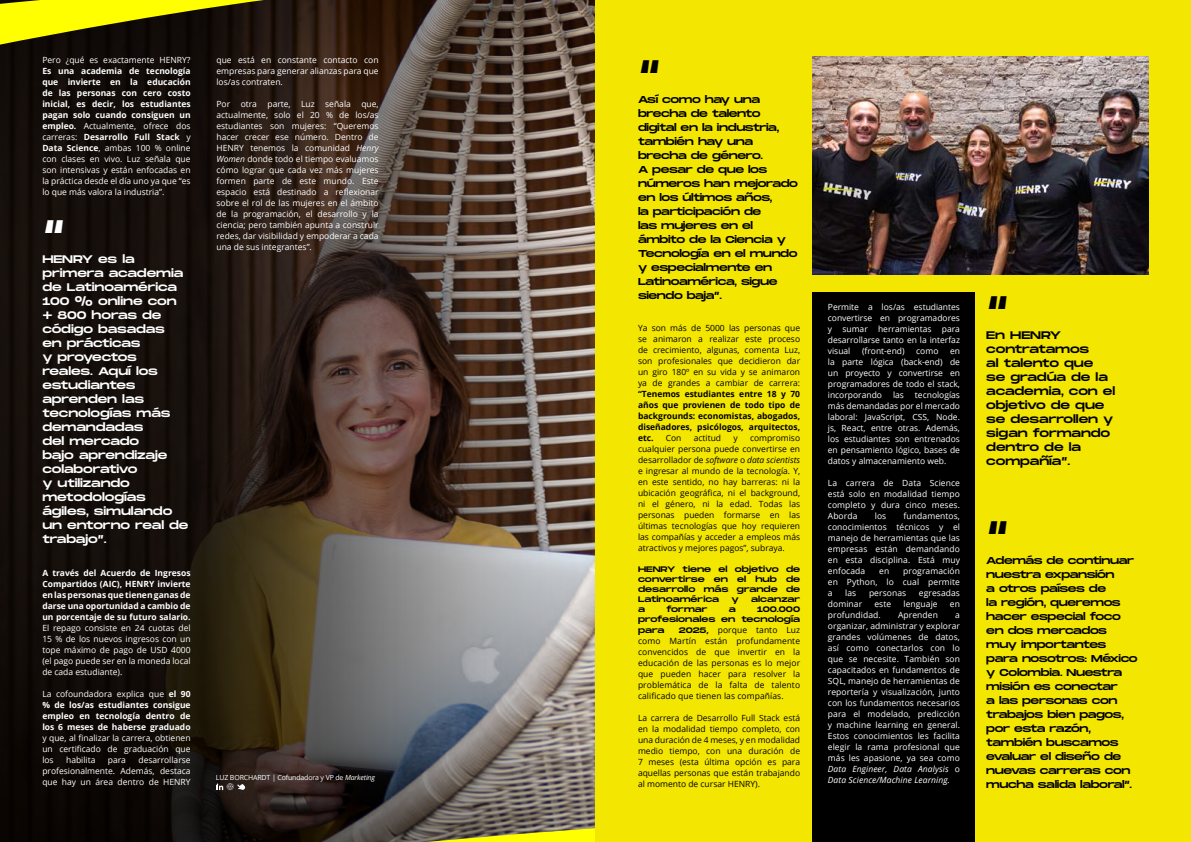
<style>
.page{position:relative;width:1191px;height:842px;background:#fff}
.page>*{position:absolute;margin:0;border:0;box-sizing:border-box;transform-origin:0 0}
.t1{font:40px "Monument Extended";color:#000}
.t2{font:40px "Monument Extended";color:#fff}
.t3{font:11px/14px "Monument Extended";letter-spacing:-.01em;color:#fff}
.t4{font:11px/14px "Monument Extended";letter-spacing:-.01em;color:#000}
.t5{font:10px/14px "Monument Extended";letter-spacing:-.04em;color:#000}
.t6{font:8.5px/11px "Open Sans";color:#fff;text-align:justify}
.t7{font:8.5px/11px "Open Sans";color:#000;text-align:justify}
.t8{font:700 8.5px/11px "Open Sans";color:#fff;text-align:justify}
.t9{font:700 8.5px/11px "Open Sans";color:#000;text-align:justify}
.t10{font:8px/10px "Monument Extended";color:#000;text-align:justify}
.t11{font:7px "Open Sans";letter-spacing:-.02em;color:#fff}
.s1{font-weight:400}
.s2{font-style:italic}
.s3{font-family:"Monument Extended";font-size:8px}
.s4{font-weight:700}
</style>
<div class="page">
<svg style="left:0;top:0;width:595px;height:842px;background:#40362f"></svg>
<svg style="left:217px;top:783px;width:29px;height:7px"></svg>
<svg style="left:0;top:0;width:482px;height:63px;background:#4e4411"></svg>
<svg style="left:230px;top:815px;width:365px;height:27px;background:#5e5733"></svg>
<div style="left:595px;top:0;width:596px;height:842px;background:#f3e600"></div>
<div style="left:812px;top:293px;width:162px;height:549px;background:#000"></div>
<img style="left:812px;top:57px;width:336px;height:218px">
<p class="t6" style="left:42px;top:54px;width:150px">Pero ¿qué es exactamente HENRY?</p>
<p class="t8" style="left:42px;top:65px;width:150px">Es una academia de tecnología que invierte en la educación de las personas con cero costo inicial, es decir, los estudiantes pagan solo cuando consiguen un empleo. <span class="s1">Actualmente, ofrece dos carreras:</span> Desarrollo Full Stack <span class="s1">y </span>Data Science<span class="s1">, ambas 100 % online con clases en vivo. Luz señala que son intensivas y están enfocadas en la práctica desde el día uno ya que “es lo que más valora la industria”.</span></p>
<h1 class="t2" style="left:42px;top:206px;width:24px">“</h1>
<p class="t3" style="left:42px;top:252px;width:148px">HENRY es la primera academia de Latinoamérica<br>100 % online con + 800 horas de código basadas<br>en prácticas<br>y proyectos reales. Aquí los estudiantes aprenden las tecnologías más demandadas<br>del mercado<br>bajo aprendizaje colaborativo<br>y utilizando metodologías ágiles, simulando un entorno real de trabajo”.</p>
<p class="t8" style="left:42px;top:567px;width:150px">A través del Acuerdo de Ingresos Compartidos (AIC), HENRY invierte en las personas que tienen ganas de darse una oportunidad a cambio de un porcentaje de su futuro salario.</p>
<p class="t6" style="left:42px;top:622px;width:150px">El repago consiste en 24 cuotas del 15 % de los nuevos ingresos con un tope máximo de pago de USD 4000 (el pago puede ser en la moneda local de cada estudiante).</p>
<p class="t8" style="left:42px;top:688px;width:150px"><span class="s1">La cofoundadora explica que</span> el 90 % de los/as estudiantes consigue empleo en tecnología dentro de los 6 meses de haberse graduado</p>
<p class="t6" style="left:42px;top:732px;width:150px">y que, al finalizar la carrera, obtienen un certificado de graduación que los</p>
<p class="t6" style="left:42px;top:754px;width:150px;text-indent:96px">desarrollarse profesionalmente. Además, destaca que hay un área dentro de HENRY</p>
<p class="t6" style="left:66px;top:754px;width:31px">habilita</p>
<p class="t6" style="left:108px;top:754px;width:20px">para</p>
<p class="t6" style="left:216px;top:54px;width:164px">que está en constante contacto con empresas para generar alianzas para que los/as contraten.</p>
<p class="t6" style="left:216px;top:98px;width:164px">Por otra parte, Luz señala que, actualmente, solo el 20 % de los/as estudiantes son mujeres: “Queremos hacer crecer ese número. Dentro de HENRY tenemos la comunidad <span class="s2">Henry Women</span> donde todo el tiempo evaluamos cómo lograr que cada vez más mujeres formen parte de este mundo. Este espacio está destinado a reflexionar sobre el rol de las mujeres en el ámbito de la programación, el desarrollo y la ciencia; pero también apunta a construir redes, dar visibilidad y empoderar a cada una de sus integrantes”.</p>
<p class="t11" style="left:216px;top:773px;width:161px">LUZ BORCHARDT | Cofundadora y VP de <span class="s2">Marketing</span></p>
<h1 class="t1" style="left:638px;top:45px;width:24px">“</h1>
<p class="t5" style="left:638px;top:92px;width:162px">Así como hay una brecha de talento digital en la industria, también hay una brecha de género.<br>A pesar de que los números han mejorado en los últimos años,<br>la participación de<br>las mujeres en el ámbito de la Ciencia y<br>Tecnología en el mundo y especialmente en<br>Latinoamérica, sigue siendo baja”.</p>
<p class="t7" style="left:638px;top:322px;width:164px">Ya son más de 5000 las personas que se animaron a realizar este proceso de crecimiento, algunas, comenta Luz, son profesionales que decidieron dar un giro 180º en su vida y se animaron ya de grandes a cambiar de carrera:</p>
<p class="t9" style="left:638px;top:388px;width:164px">“Tenemos estudiantes entre 18 y 70 años que provienen de todo tipo de backgrounds: economistas, abogados, diseñadores, psicólogos, arquitectos, etc.</p>
<p class="t7" style="left:666px;top:432px;width:17px">Con</p>
<p class="t7" style="left:694px;top:432px;width:29px">actitud</p>
<p class="t7" style="left:733px;top:432px;width:6px">y</p>
<p class="t7" style="left:638px;top:432px;width:164px;text-indent:112px">compromiso cualquier persona puede convertirse en desarrollador de <span class="s2">software</span> o <span class="s2">data scientists </span>e ingresar al mundo de la tecnología. Y, en este sentido, no hay barreras: ni la ubicación geográfica, ni el background, ni el género, ni la edad. Todas las personas pueden formarse en las últimas tecnologías que hoy requieren las compañías y acceder a empleos más atractivos y mejores pagos”, subraya.</p>
<p class="t10" style="left:638px;top:564px;width:164px">HENRY tiene el objetivo de convertirse en el hub de desarrollo más grande de Latinoamérica</p>
<p class="t10" style="left:731px;top:594px;width:9px">y</p>
<p class="t10" style="left:751px;top:594px;width:50px">alcanzar</p>
<p class="t10" style="left:638px;top:604px;width:8px">a</p>
<p class="t10" style="left:666px;top:604px;width:43px">formar</p>
<p class="t10" style="left:729px;top:604px;width:8px">a</p>
<p class="t10" style="left:638px;top:604px;width:164px;text-align:right">100.000<br>profesionales en tecnología</p>
<p class="t10" style="left:638px;top:625px;width:28px">para</p>
<p class="t7" style="left:638px;top:624px;width:164px;text-indent:41px"><span class="s3">2025</span><span class="s4">,</span> porque tanto Luz como Martín están profundamente convencidos de que invertir en la educación de las personas es lo mejor que pueden hacer para resolver la problemática de la falta de talento calificado que tienen las compañías.</p>
<p class="t7" style="left:638px;top:712px;width:164px">La carrera de Desarrollo Full Stack está en la modalidad tiempo completo, con una duración de 4 meses, y en modalidad medio tiempo, con una duración de 7 meses (esta última opción es para aquellas personas que están trabajando al momento de cursar HENRY).</p>
<p class="t6" style="left:828px;top:302px;width:134px">Permite a los/as estudiantes convertirse en programadores y sumar herramientas para desarrollarse tanto en la interfaz visual</p>
<p class="t6" style="left:862px;top:346px;width:44px">(front-end)</p>
<p class="t6" style="left:916px;top:346px;width:24px">como</p>
<p class="t6" style="left:828px;top:346px;width:134px;text-indent:122px">en la parte lógica (back-end) de un proyecto y convertirse en programadores de todo el stack, incorporando</p>
<p class="t6" style="left:828px;top:390px;width:134px;text-indent:87px">tecnologías más demandadas por el mercado laboral: JavaScript, CSS, Node. js, React, entre otras. Además, los estudiantes son entrenados en pensamiento lógico, bases de datos y almacenamiento web.</p>
<p class="t6" style="left:828px;top:478px;width:134px">La carrera de Data Science está solo en modalidad tiempo completo y dura cinco meses.<br>Aborda</p>
<p class="t6" style="left:893px;top:390px;width:12px">las</p>
<p class="t6" style="left:828px;top:511px;width:134px;text-indent:76px">fundamentos, conocimientos técnicos y el manejo de herramientas que las empresas están demandando en esta disciplina. Está muy enfocada</p>
<p class="t6" style="left:874px;top:511px;width:13px">los</p>
<p class="t6" style="left:828px;top:566px;width:134px;text-indent:75px">programación en Python, lo cual permite a</p>
<p class="t6" style="left:879px;top:566px;width:12px">en</p>
<p class="t6" style="left:845px;top:588px;width:13px">las</p>
<p class="t6" style="left:869px;top:588px;width:39px">personas</p>
<p class="t6" style="left:919px;top:588px;width:43px">egresadas</p>
<p class="t6" style="left:828px;top:599px;width:36px">dominar</p>
<p class="t6" style="left:874px;top:599px;width:18px">este</p>
<p class="t6" style="left:903px;top:599px;width:36px">lenguaje</p>
<p class="t6" style="left:950px;top:599px;width:12px">en</p>
<p class="t6" style="left:828px;top:610px;width:54px">profundidad.</p>
<p class="t6" style="left:898px;top:610px;width:41px">Aprenden</p>
<p class="t6" style="left:828px;top:610px;width:134px;text-indent:127px">a organizar, administrar y explorar grandes volúmenes de datos, así como conectarlos con lo que se necesite. También son capacitados en fundamentos de SQL, manejo de herramientas de reportería y visualización, junto con los fundamentos necesarios para el modelado, predicción y machine learning en general.<br>Estos conocimientos les facilita elegir la rama profesional que más les apasione, ya sea como <span class="s2">Data Engineer, Data Analysis</span> o <span class="s2">Data Science/Machine Learning.</span></p>
<h1 class="t1" style="left:986px;top:282px;width:24px">“</h1>
<p class="t4" style="left:986px;top:328px;width:130px">En HENRY contratamos<br>al talento que se gradúa de la academia, con el objetivo de que se desarrollen y sigan formando dentro de la compañía”.</p>
<h1 class="t1" style="left:986px;top:507px;width:24px">“</h1>
<p class="t5" style="left:986px;top:553px;width:153px">Además de continuar nuestra expansión<br>a otros países de<br>la región, queremos hacer especial foco en dos mercados muy importantes para nosotros: México y Colombia. Nuestra misión es conectar<br>a las personas con trabajos bien pagos, por esta razón, también buscamos evaluar el diseño de nuevas carreras con mucha salida laboral”.</p>
</div>
